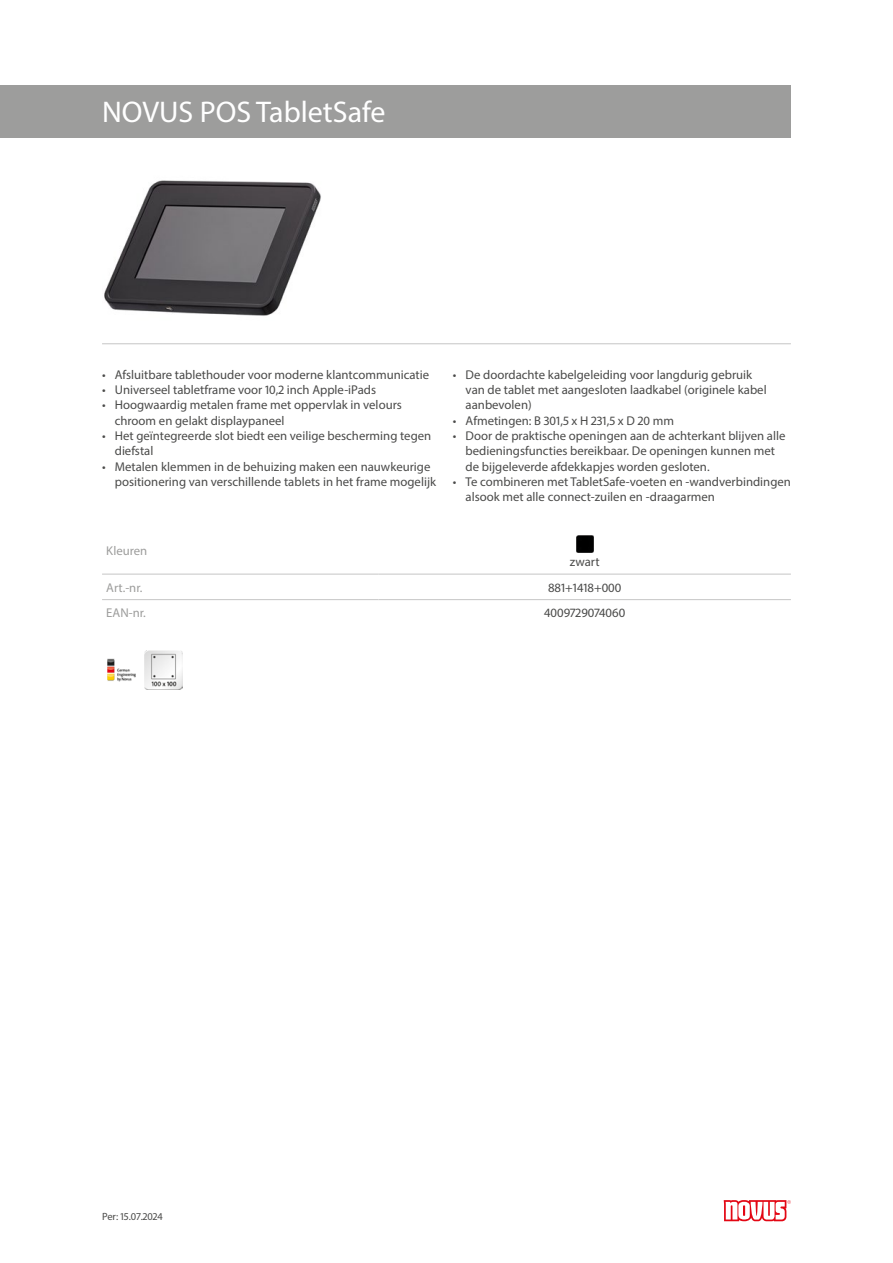
<style>
.page{position:relative;width:893px;height:1263px;background:#fff}
.page>*{position:absolute;margin:0;border:0;box-sizing:border-box;transform-origin:0 0}
.Produktname{font:30px "Myriad Pro";color:#fff}
.Produkttabelle_Zentr{font:12.75px/15.3px "Myriad Pro";color:#4a4a49}
.Produkttabelle_Links{font:12.75px "Myriad Pro";color:#9d9d9c}
.Farbildtext{font:12.75px "Myriad Pro";letter-spacing:.01em;color:#4a4a49}
.t1{font:10.5px "Myriad Pro";color:#4a4a49}
</style>
<div class="page">
<img style="left:104px;top:180px;width:217px;height:136px">
<hr style="left:102px;top:343px;width:689px;height:1px;background:#c6c6c6">
<img style="left:107px;top:658px;width:29px;height:24px">
<img style="left:145px;top:651px;width:38px;height:38px">
<svg style="left:724px;top:1200px;width:67px;height:21px"></svg>
<div style="left:0;top:85px;width:791px;height:53px;background:#9d9d9c"></div>
<hr style="left:102px;top:574px;width:276px;height:1px;background:#c6c6c6">
<hr style="left:378px;top:574px;width:413px;height:1px;background:#c6c6c6">
<hr style="left:102px;top:599px;width:276px;height:1px;background:#c6c6c6">
<hr style="left:378px;top:599px;width:413px;height:1px;background:#c6c6c6">
<img style="left:576px;top:535px;width:17px;height:17px">
<p class="Produktname" style="left:102px;top:94px;width:285px">NOVUS POS TabletSafe</p>
<p class="Produkttabelle_Zentr" style="left:102px;top:367px;width:329px">• Afsluitbare tablethouder voor moderne klantcommunicatie</p>
<p class="Produkttabelle_Zentr" style="left:102px;top:382px;width:276px">• Universeel tabletframe voor 10,2 inch Apple-iPads</p>
<p class="Produkttabelle_Zentr" style="left:115px;top:397px;width:289px;text-indent:-13px">• Hoogwaardig metalen frame met oppervlak in velours chroom en gelakt displaypaneel</p>
<p class="Produkttabelle_Zentr" style="left:115px;top:428px;width:318px;text-indent:-13px">• Het geïntegreerde slot biedt een veilige bescherming tegen diefstal</p>
<p class="Produkttabelle_Zentr" style="left:115px;top:458px;width:323px;text-indent:-13px">• Metalen klemmen in de behuizing maken een nauwkeurige positionering van verschillende tablets in het frame mogelijk</p>
<p class="Produkttabelle_Links" style="left:106px;top:543px;width:42px">Kleuren</p>
<p class="Produkttabelle_Zentr" style="left:466px;top:367px;width:303px;text-indent:-13px">• De doordachte kabelgeleiding voor langdurig gebruik van de tablet met aangesloten laadkabel (originele kabel aanbevolen)</p>
<p class="Produkttabelle_Zentr" style="left:453px;top:413px;width:223px">• Afmetingen: B 301,5 x H 231,5 x D 20 mm</p>
<p class="Produkttabelle_Zentr" style="left:466px;top:428px;width:321px;text-indent:-13px">• Door de praktische openingen aan de achterkant blijven alle bedieningsfuncties bereikbaar. De openingen kunnen met de bijgeleverde afdekkapjes worden gesloten.</p>
<p class="Produkttabelle_Zentr" style="left:466px;top:474px;width:327px;text-indent:-13px">• Te combineren met TabletSafe-voeten en -wandverbindingen alsook met alle connect-zuilen en -draagarmen</p>
<p class="Farbildtext" style="left:570px;top:553px;width:31px">zwart</p>
<p class="Produkttabelle_Links" style="left:106px;top:579px;width:38px">Art.-nr.</p>
<p class="Produkttabelle_Zentr" style="left:548px;top:579px;width:75px">881+1418+000</p>
<p class="Produkttabelle_Links" style="left:106px;top:605px;width:41px">EAN-nr.</p>
<p class="Produkttabelle_Zentr" style="left:544px;top:605px;width:83px">4009729074060</p>
<p class="t1" style="left:102px;top:1210px;width:62px">Per: 15.07.2024</p>
</div>
